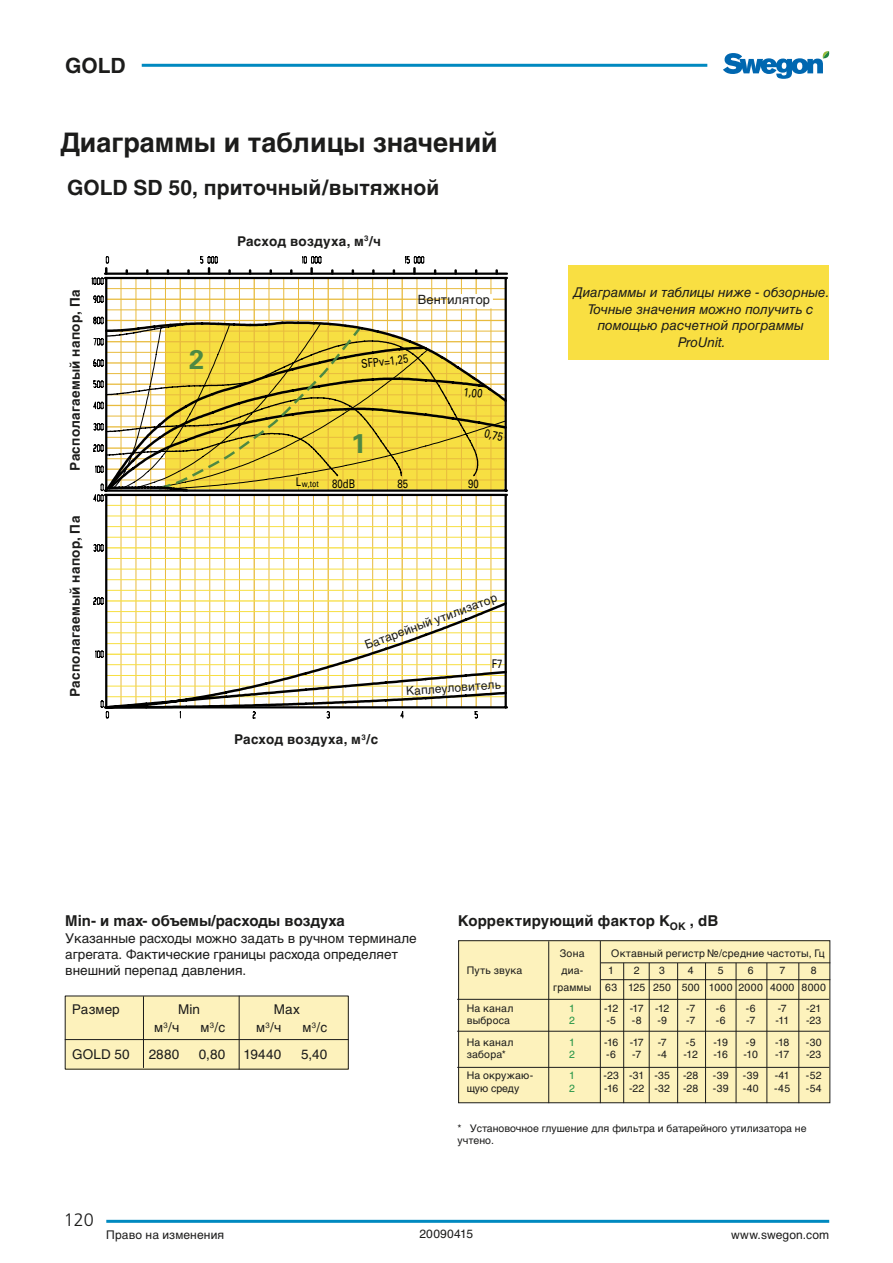
<style>
.page{position:relative;width:893px;height:1263px;background:#fff}
.page>*{position:absolute;margin:0;border:0;box-sizing:border-box;transform-origin:0 0}
.t1{font:700 27px "Helvetica Cyr";color:#1c1c1b}
.t2{font:700 27px "Univers";color:#4d8943}
.t3{font:700 21px "Helvetica Cyr";letter-spacing:.005em;color:#1c1c1b}
.t4{font:300 18px "Frutiger";color:#1c1c1b}
.t5{font:700 15px "Helvetica Cyr";color:#1c1c1b}
.t6{font:13.5px/16.2px "Helvetica Cyr Upright";color:#1c1c1b}
.t7{font:13.5px/16.5px "Helvetica Cyr Inclined";color:#1c1c1b;text-align:center}
.t8{font:700 13.5px "Helvetica Cyr";letter-spacing:.02em;color:#1c1c1b}
.t9{font:12.75px "Helvetica Cyr Upright";letter-spacing:.01em;color:#1c1c1b}
.t10{font:12px "Helvetica Cyr Upright";letter-spacing:.015em;color:#1c1c1b}
.t11{font:12px "Univers";color:#000;scale:.8 1}
.t12{font:10.5px/12.6px "Helvetica Cyr Upright";letter-spacing:.01em;color:#1c1c1b}
.t13{font:10.5px "Helvetica Cyr Upright";color:#239446}
.s1{font-size:9px}
</style>
<div class="page">
<hr style="left:106px;top:1220px;width:723px;height:3px;background:#0089c0">
<svg style="left:723px;top:51px;width:106px;height:28px"></svg>
<hr style="left:142px;top:64px;width:565px;height:3px;background:#0089c0">
<div style="left:65px;top:996px;width:283px;height:73px;background:#fdf2bc"></div>
<hr style="left:65px;top:1039px;width:284px;height:1px;background:#1c1c1b">
<hr style="left:143px;top:996px;width:1px;height:72px;background:#1c1c1b">
<hr style="left:239px;top:996px;width:1px;height:73px;background:#1c1c1b">
<div style="left:568px;top:266px;width:261px;height:94px;background:#f9df42"></div>
<svg style="left:92px;top:268px;width:416px;height:441px"></svg>
<svg style="left:104px;top:320px;width:404px;height:173px;background:#dcc85c"></svg>
<hr style="left:505px;top:278px;width:2px;height:213px;background:#000">
<hr style="left:505px;top:495px;width:2px;height:212px;background:#000">
<hr style="left:105px;top:278px;width:2px;height:213px;background:#000">
<hr style="left:105px;top:495px;width:2px;height:212px;background:#000">
<hr style="left:105px;top:273px;width:402px;height:2px;background:#000">
<hr style="left:105px;top:277px;width:402px;height:2px;background:#000">
<hr style="left:105px;top:489px;width:402px;height:3px;background:#000">
<hr style="left:105px;top:494px;width:402px;height:2px;background:#000">
<hr style="left:105px;top:706px;width:402px;height:2px;background:#000">
<div style="left:449px;top:294px;width:44px;height:14px;background:#fff"></div>
<div style="left:459px;top:941px;width:371px;height:162px;background:#fdf2bc"></div>
<div style="left:458px;top:940px;width:372px;height:163px;border:1px solid #1c1c1b"></div>
<hr style="left:457px;top:999px;width:372px;height:1px;background:#1c1c1b">
<hr style="left:601px;top:962px;width:229px;height:1px;background:#1c1c1b">
<hr style="left:601px;top:979px;width:229px;height:1px;background:#1c1c1b">
<hr style="left:798px;top:963px;width:1px;height:140px;background:#1c1c1b">
<hr style="left:766px;top:963px;width:1px;height:140px;background:#1c1c1b">
<hr style="left:736px;top:963px;width:1px;height:140px;background:#1c1c1b">
<hr style="left:705px;top:963px;width:1px;height:140px;background:#1c1c1b">
<hr style="left:677px;top:963px;width:1px;height:140px;background:#1c1c1b">
<hr style="left:649px;top:963px;width:1px;height:140px;background:#1c1c1b">
<hr style="left:623px;top:963px;width:1px;height:140px;background:#1c1c1b">
<hr style="left:600px;top:941px;width:1px;height:162px;background:#1c1c1b">
<hr style="left:548px;top:941px;width:1px;height:162px;background:#1c1c1b">
<hr style="left:457px;top:1031px;width:372px;height:1px;background:#1c1c1b">
<hr style="left:457px;top:1067px;width:372px;height:1px;background:#1c1c1b">
<h2 class="t3" style="left:65px;top:53px;width:62px">GOLD</h2>
<h1 class="t1" style="left:60px;top:127px;width:439px">Диаграммы и таблицы значений</h1>
<h2 class="t3" style="left:67px;top:176px;width:374px">GOLD SD 50, приточный/вытяжной</h2>
<p class="t8" style="left:237px;top:233px;width:145px">Расход воздуха, м<sup>3</sup>/ч</p>
<p class="t8" style="left:68px;top:471px;width:182px;rotate:-90deg">Располагаемый напор, Па</p>
<p class="t9" style="left:418px;top:293px;width:74px">Вентилятор</p>
<h1 class="t2" style="left:189px;top:344px;width:17px">2</h1>
<p class="t11" style="left:361px;top:357px;width:61px;rotate:-6deg">SFPv=1,25</p>
<p class="t11" style="left:465px;top:384px;width:25px;rotate:7deg">1,00</p>
<p class="t11" style="left:486px;top:426px;width:25px;rotate:13deg">0,75</p>
<h1 class="t2" style="left:351px;top:427px;width:17px">1</h1>
<p class="t8" style="left:68px;top:697px;width:182px;rotate:-90deg">Располагаемый напор, Па</p>
<p class="t11" style="left:296px;top:476px;width:76px">L<span class="s1">w,tot</span> 80dB</p>
<p class="t11" style="left:398px;top:476px;width:15px">85</p>
<p class="t11" style="left:468px;top:476px;width:15px">90</p>
<p class="t10" style="left:363px;top:639px;width:141px;rotate:-20deg">Батарейный утилизатор</p>
<p class="t10" style="left:406px;top:684px;width:96px;rotate:-4deg">Каплеуловитель</p>
<p class="t11" style="left:492px;top:657px;width:15px">F7</p>
<p class="t8" style="left:234px;top:732px;width:146px">Расход воздуха, м<sup>3</sup>/с</p>
<p class="t7" style="left:574px;top:284px;width:257px">Диаграммы и таблицы ниже - обзорные.<br>Точные значения можно получить с помощью расчетной программы<br>ProUnit.</p>
<h3 class="t5" style="left:65px;top:912px;width:281px">Min- и max- объемы/расходы воздуха</h3>
<p class="t6" style="left:65px;top:930px;width:353px">Указанные расходы можно задать в ручном терминале агрегата. Фактические границы расхода определяет внешний перепад давления.</p>
<p class="t6" style="left:72px;top:1001px;width:49px">Размер</p>
<p class="t6" style="left:178px;top:1001px;width:23px">Min</p>
<p class="t6" style="left:274px;top:1001px;width:28px">Max</p>
<p class="t6" style="left:154px;top:1019px;width:27px">м<sup>3</sup>/ч</p>
<p class="t6" style="left:200px;top:1019px;width:26px">м<sup>3</sup>/с</p>
<p class="t6" style="left:256px;top:1019px;width:27px">м<sup>3</sup>/ч</p>
<p class="t6" style="left:303px;top:1019px;width:26px">м<sup>3</sup>/с</p>
<p class="t6" style="left:72px;top:1046px;width:59px">GOLD 50</p>
<p class="t6" style="left:149px;top:1046px;width:32px">2880</p>
<p class="t6" style="left:199px;top:1046px;width:28px">0,80</p>
<p class="t6" style="left:244px;top:1046px;width:39px">19440</p>
<p class="t6" style="left:301px;top:1046px;width:28px">5,40</p>
<h3 class="t4" style="left:64px;top:1210px;width:32px">120</h3>
<h3 class="t5" style="left:458px;top:912px;width:262px">Koрректирующий фактор K<sub>OK</sub> , dB</h3>
<p class="t12" style="left:560px;top:947px;width:26px">Зона</p>
<p class="t12" style="left:611px;top:947px;width:215px">Oктавный регистр №/средние частоты, Гц</p>
<p class="t12" style="left:467px;top:964px;width:57px">Путь звука</p>
<p class="t12" style="left:561px;top:964px;width:24px">диа-</p>
<p class="t12" style="left:608px;top:964px;width:7px">1</p>
<p class="t12" style="left:634px;top:964px;width:7px">2</p>
<p class="t12" style="left:659px;top:964px;width:7px">3</p>
<p class="t12" style="left:688px;top:964px;width:7px">4</p>
<p class="t12" style="left:718px;top:964px;width:7px">5</p>
<p class="t12" style="left:748px;top:964px;width:7px">6</p>
<p class="t12" style="left:779px;top:964px;width:7px">7</p>
<p class="t12" style="left:811px;top:964px;width:7px">8</p>
<p class="t12" style="left:553px;top:981px;width:40px">граммы</p>
<p class="t12" style="left:605px;top:981px;width:222px">63 125 250 500 1000 2000 4000 8000</p>
<p class="t12" style="left:467px;top:1002px;width:48px">На канал</p>
<p class="t13" style="left:569px;top:1002px;width:7px">1</p>
<p class="t12" style="left:604px;top:1002px;width:67px">-12 -17 -12</p>
<p class="t12" style="left:686px;top:1002px;width:10px">-7</p>
<p class="t12" style="left:716px;top:1002px;width:11px">-6</p>
<p class="t12" style="left:746px;top:1002px;width:11px">-6</p>
<p class="t12" style="left:778px;top:1002px;width:10px">-7</p>
<p class="t12" style="left:806px;top:1002px;width:17px">-21</p>
<p class="t12" style="left:467px;top:1014px;width:45px">выброса</p>
<p class="t13" style="left:569px;top:1015px;width:7px">2</p>
<p class="t12" style="left:606px;top:1014px;width:11px">-5</p>
<p class="t12" style="left:632px;top:1014px;width:11px">-8</p>
<p class="t12" style="left:657px;top:1014px;width:11px">-9</p>
<p class="t12" style="left:686px;top:1014px;width:10px">-7</p>
<p class="t12" style="left:716px;top:1014px;width:11px">-6</p>
<p class="t12" style="left:746px;top:1014px;width:10px">-7</p>
<p class="t12" style="left:775px;top:1014px;width:15px">-11</p>
<p class="t12" style="left:806px;top:1014px;width:17px">-23</p>
<p class="t12" style="left:467px;top:1035px;width:48px">На канал</p>
<p class="t13" style="left:569px;top:1036px;width:7px">1</p>
<p class="t12" style="left:604px;top:1035px;width:41px">-16 -17</p>
<p class="t12" style="left:658px;top:1035px;width:10px">-7</p>
<p class="t12" style="left:686px;top:1035px;width:11px">-5</p>
<p class="t12" style="left:714px;top:1035px;width:16px">-19</p>
<p class="t12" style="left:746px;top:1035px;width:11px">-9</p>
<p class="t12" style="left:775px;top:1035px;width:16px">-18</p>
<p class="t12" style="left:806px;top:1035px;width:17px">-30</p>
<p class="t12" style="left:467px;top:1048px;width:41px">забора*</p>
<p class="t13" style="left:569px;top:1048px;width:7px">2</p>
<p class="t12" style="left:606px;top:1048px;width:11px">-6</p>
<p class="t12" style="left:632px;top:1048px;width:10px">-7</p>
<p class="t12" style="left:657px;top:1048px;width:11px">-4</p>
<p class="t12" style="left:684px;top:1048px;width:16px">-12</p>
<p class="t12" style="left:714px;top:1048px;width:16px">-16</p>
<p class="t12" style="left:744px;top:1048px;width:16px">-10</p>
<p class="t12" style="left:775px;top:1048px;width:16px">-17</p>
<p class="t12" style="left:806px;top:1048px;width:17px">-23</p>
<p class="t12" style="left:467px;top:1069px;width:68px">На окружаю-</p>
<p class="t13" style="left:569px;top:1070px;width:7px">1</p>
<p class="t12" style="left:603px;top:1069px;width:96px">-23 -31 -35 -28</p>
<p class="t12" style="left:713px;top:1069px;width:17px">-39</p>
<p class="t12" style="left:743px;top:1069px;width:17px">-39</p>
<p class="t12" style="left:775px;top:1069px;width:17px">-41</p>
<p class="t12" style="left:806px;top:1069px;width:17px">-52</p>
<p class="t12" style="left:467px;top:1082px;width:54px">щую среду</p>
<p class="t13" style="left:569px;top:1082px;width:7px">2</p>
<p class="t12" style="left:604px;top:1082px;width:96px">-16 -22 -32 -28</p>
<p class="t12" style="left:713px;top:1082px;width:17px">-39</p>
<p class="t12" style="left:743px;top:1082px;width:17px">-40</p>
<p class="t12" style="left:774px;top:1082px;width:17px">-45</p>
<p class="t12" style="left:806px;top:1082px;width:17px">-54</p>
<p class="t12" style="left:457px;top:1122px;width:350px">* Установочное глушение для фильтра и батарейного утилизатора не учтено.</p>
<p class="t10" style="left:106px;top:1228px;width:119px">Право на изменения</p>
<p class="t10" style="left:419px;top:1227px;width:55px">20090415</p>
<p class="t10" style="left:731px;top:1228px;width:100px">www.swegon.com</p>
</div>
